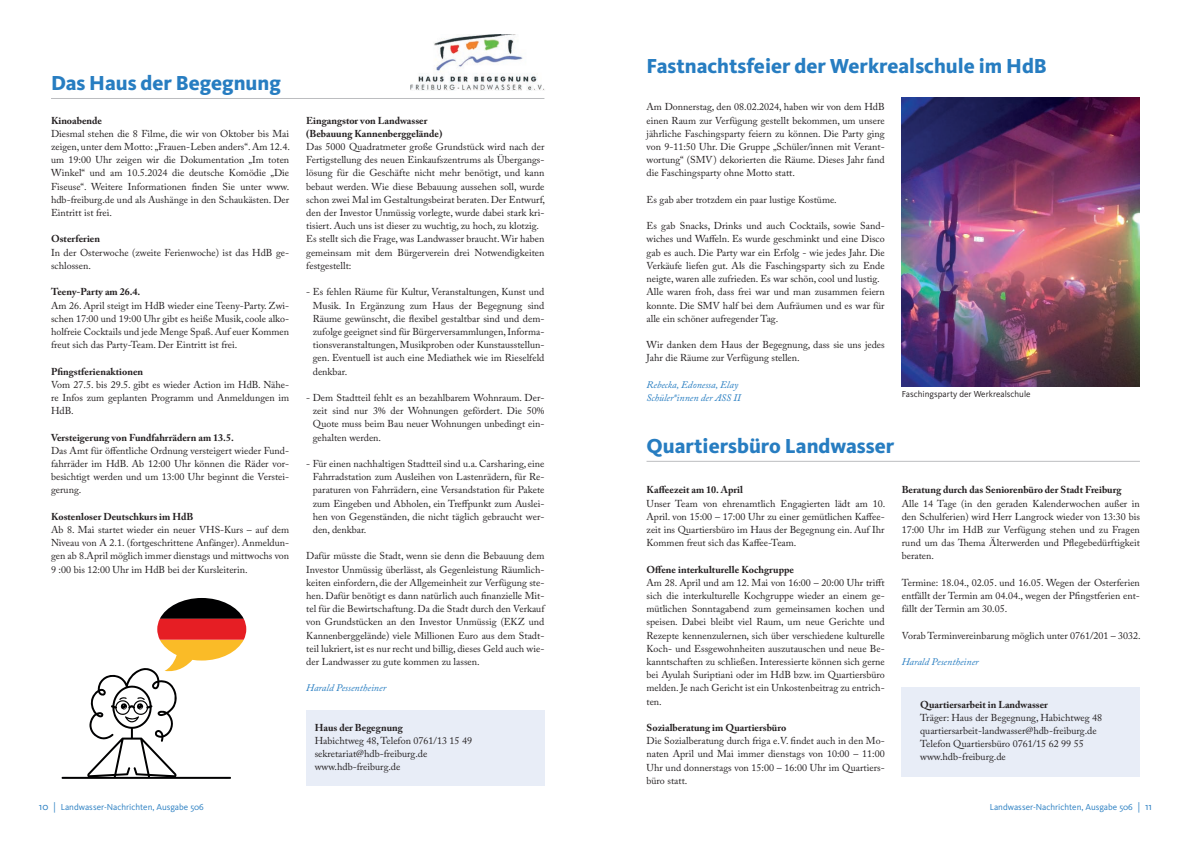
<style>
.page{position:relative;width:1191px;height:842px;background:#fff}
.page>*{position:absolute;margin:0;border:0;box-sizing:border-box;transform-origin:0 0}
.t1{font:800 21px "Kievit OT";color:#277dc1}
.Grundtext{font:10px/13.2px "Adobe Caslon Pro";color:#231f20;text-align:justify}
.Grundtext-2{font:700 10px "Adobe Caslon Pro";color:#231f20}
.Grundtext-3{font:italic 10px "Adobe Caslon Pro";color:#277dc1}
.t2{font:9px "Kievit OT";color:#277dc1}
.Bildunterschrift{font:9px "Kievit OT";color:#231f20}
.s1{font-size:10.5px}
</style>
<div class="page">
<hr style="left:51px;top:98px;width:493px;height:1px;background:#bcbdc0">
<img style="left:411px;top:34px;width:134px;height:56px">
<div style="left:306px;top:710px;width:238px;height:75px;background:#e8edf7"></div>
<svg style="left:61px;top:598px;width:185px;height:181px"></svg>
<img style="left:901px;top:97px;width:239px;height:289px">
<hr style="left:646px;top:461px;width:494px;height:1px;background:#bcbdc0">
<div style="left:901px;top:687px;width:239px;height:90px;background:#e8edf7"></div>
<p class="t1" style="left:51px;top:70px;width:231px">Das Haus der Begegnung</p>
<p class="Grundtext-2" style="left:51px;top:114px;width:53px">Kinoabende</p>
<p class="Grundtext" style="left:51px;top:127px;width:240px">Diesmal stehen die 8 Filme, die wir von Oktober bis Mai zeigen, unter dem Motto: „Frauen-Leben anders“. Am 12.4. um 19:00 Uhr zeigen wir die Dokumentation „Im toten Winkel“ und am 10.5.2024 die deutsche Komödie „Die Fiseuse“. Weitere Informationen finden Sie unter www. hdb-freiburg.de und als Aushänge in den Schaukästen. Der Eintritt ist frei.</p>
<p class="Grundtext-2" style="left:51px;top:233px;width:51px">Osterferien</p>
<p class="Grundtext" style="left:51px;top:246px;width:240px">In der Osterwoche (zweite Ferienwoche) ist das HdB ge&shy;schlossen.</p>
<p class="Grundtext-2" style="left:51px;top:286px;width:91px">Teeny-Party am 26.4.</p>
<p class="Grundtext" style="left:51px;top:298px;width:240px">Am 26. April steigt im HdB wieder eine Teeny-Party. Zwi&shy;schen 17:00 und 19:00 Uhr gibt es heiße Musik, coole alko&shy;holfreie Cocktails und jede Menge Spaß. Auf euer Kommen freut sich das Party-Team. Der Eintritt ist frei.</p>
<p class="Grundtext-2" style="left:51px;top:365px;width:94px">Pfingstferienaktionen</p>
<p class="Grundtext" style="left:51px;top:378px;width:240px">Vom 27.5. bis 29.5. gibt es wieder Action im HdB. Nähe&shy;re Infos zum geplanten Programm und Anmeldungen im HdB.</p>
<p class="Grundtext-2" style="left:51px;top:431px;width:184px">Versteigerung von Fundfahrrädern am 13.5.</p>
<p class="Grundtext" style="left:51px;top:444px;width:240px">Das Amt für öffentliche Ordnung versteigert wieder Fund&shy;fahrräder im HdB. Ab 12:00 Uhr können die Räder vor&shy;besichtigt werden und um 13:00 Uhr beginnt die Verstei&shy;gerung.</p>
<p class="Grundtext-2" style="left:51px;top:510px;width:144px">Kostenloser Deutschkurs im HdB</p>
<p class="Grundtext" style="left:51px;top:523px;width:240px">Ab 8. Mai startet wieder ein neuer VHS-Kurs – auf dem Niveau von A 2.1. (fortgeschrittene Anfänger). Anmeldun&shy;gen ab 8.April möglich immer dienstags und mittwochs von 9 :00 bis 12:00 Uhr im HdB bei der Kursleiterin.</p>
<p class="Grundtext-2" style="left:306px;top:114px;width:123px">Eingangstor von Landwasser</p>
<p class="Grundtext-2" style="left:306px;top:128px;width:137px">(Bebauung Kannenberggelände)</p>
<p class="Grundtext" style="left:306px;top:140px;width:240px">Das 5000 Quadratmeter große Grundstück wird nach der Fertigstellung des neuen Einkaufszentrums als Übergangs&shy;lösung für die Geschäfte nicht mehr benötigt, und kann bebaut werden. Wie diese Bebauung aussehen soll, wurde schon zwei Mal im Gestaltungsbeirat beraten. Der Entwurf, den der Investor Unmüssig vorlegte, wurde dabei stark kri&shy;tisiert. Auch uns ist dieser zu wuchtig, zu hoch, zu klotzig.</p>
<p class="Grundtext" style="left:306px;top:232px;width:240px">Es stellt sich die Frage, was Landwasser braucht. Wir haben gemeinsam mit dem Bürgerverein drei Notwendigkeiten festgestellt:</p>
<p class="Grundtext" style="left:313px;top:285px;width:233px;text-indent:-7px">- Es fehlen Räume für Kultur, Veranstaltungen, Kunst und Musik. In Ergänzung zum Haus der Begegnung sind Räume gewünscht, die flexibel gestaltbar sind und dem&shy;zufolge geeignet sind für Bürgerversammlungen, Informa&shy;tionsveranstaltungen, Musikproben oder Kunstausstellun&shy;gen. Eventuell ist auch eine Mediathek wie im Rieselfeld denkbar.</p>
<p class="Grundtext" style="left:313px;top:391px;width:233px;text-indent:-7px">- Dem Stadtteil fehlt es an bezahlbarem Wohnraum. Der&shy;zeit sind nur 3% der Wohnungen gefördert. Die 50% Quote muss beim Bau neuer Wohnungen unbedingt ein&shy;gehalten werden.</p>
<p class="Grundtext" style="left:313px;top:457px;width:233px;text-indent:-7px">- Für einen nachhaltigen Stadtteil sind u.a. Carsharing, eine Fahrradstation zum Ausleihen von Lastenrädern, für Re&shy;paraturen von Fahrrädern, eine Versandstation für Pakete zum Eingeben und Abholen, ein Treffpunkt zum Auslei&shy;hen von Gegenständen, die nicht täglich gebraucht wer&shy;den, denkbar.</p>
<p class="Grundtext" style="left:306px;top:549px;width:240px">Dafür müsste die Stadt, wenn sie denn die Bebauung dem Investor Unmüssig überlässt, als Gegenleistung Räumlich&shy;keiten einfordern, die der Allgemeinheit zur Verfügung ste&shy;hen. Dafür benötigt es dann natürlich auch finanzielle Mit&shy;tel für die Bewirtschaftung. Da die Stadt durch den Verkauf von Grundstücken an den Investor Unmüssig (EKZ und Kannenberggelände) viele Millionen Euro aus dem Stadt&shy;teil lukriert, ist es nur recht und billig, dieses Geld auch wie&shy;der Landwasser zu gute kommen zu lassen.</p>
<p class="Grundtext-3" style="left:306px;top:682px;width:81px">Harald Pessentheiner</p>
<p class="Grundtext-2" style="left:315px;top:721px;width:90px">Haus der Begegnung</p>
<p class="Grundtext" style="left:315px;top:734px;width:159px">Habichtweg 48, Telefon 0761/13 15 49</p>
<p class="Grundtext" style="left:315px;top:747px;width:114px">sekretariat@hdb-freiburg.de</p>
<p class="Grundtext" style="left:315px;top:760px;width:87px">www.hdb-freiburg.de</p>
<p class="t1" style="left:646px;top:53px;width:402px">Fastnachtsfeier der Werkrealschule im HdB</p>
<p class="Grundtext" style="left:646px;top:100px;width:240px">Am Donnerstag, den 08.02.2024, haben wir von dem HdB einen Raum zur Verfügung gestellt bekommen, um unsere jährliche Faschingsparty feiern zu können. Die Party ging von 9-11:50 Uhr. Die Gruppe „Schüler/innen mit Verant&shy;wortung“ (SMV) dekorierten die Räume. Dieses Jahr fand die Faschingsparty ohne Motto statt.</p>
<p class="Grundtext" style="left:646px;top:193px;width:192px">Es gab aber trotzdem ein paar lustige Kostüme.</p>
<p class="Grundtext" style="left:646px;top:219px;width:240px">Es gab Snacks, Drinks und auch Cocktails, sowie Sand&shy;wiches und Waffeln. Es wurde geschminkt und eine Disco gab es auch. Die Party war ein Erfolg - wie jedes Jahr. Die Verkäufe liefen gut. Als die Faschingsparty sich zu Ende neigte, waren alle zufrieden. Es war schön, cool und lustig.</p>
<p class="Grundtext" style="left:646px;top:285px;width:240px">Alle waren froh, dass frei war und man zusammen feiern konnte. Die SMV half bei dem Aufräumen und es war für alle ein schöner aufregender Tag.</p>
<p class="Grundtext" style="left:646px;top:338px;width:240px">Wir danken dem Haus der Begegnung, dass sie uns jedes<br>Jahr die Räume zur Verfügung stellen.</p>
<p class="Grundtext-3" style="left:646px;top:378px;width:93px">Rebecka, Edonessa, Elay</p>
<p class="Grundtext-3" style="left:646px;top:392px;width:96px">Schüler*innen der ASS II</p>
<p class="Bildunterschrift" style="left:901px;top:389px;width:130px">Faschingsparty der Werkrealschule</p>
<p class="t1" style="left:646px;top:433px;width:249px">Quartiersbüro Landwasser</p>
<p class="Grundtext-2" style="left:646px;top:484px;width:98px">Kaffeezeit am 10. April</p>
<p class="Grundtext" style="left:646px;top:496px;width:240px">Unser Team von ehrenamtlich Engagierten lädt am 10.<br>April. von 15:00 – 17:00 Uhr zu einer gemütlichen Kaffee&shy;zeit ins Quartiersbüro im Haus der Begegnung ein. Auf Ihr Kommen freut sich das Kaffee-Team.</p>
<p class="Grundtext-2" style="left:646px;top:563px;width:149px">Offene interkulturelle Kochgruppe</p>
<p class="Grundtext" style="left:646px;top:576px;width:240px">Am 28. April und am 12. Mai von 16:00 – 20:00 Uhr trifft sich die interkulturelle Kochgruppe wieder an einem ge&shy;mütlichen Sonntagabend zum gemeinsamen kochen und speisen. Dabei bleibt viel Raum, um neue Gerichte und Rezepte kennenzulernen, sich über verschiedene kulturelle Koch- und Essgewohnheiten auszutauschen und neue Be&shy;kanntschaften zu schließen. Interessierte können sich gerne bei Ayulah Suriptiani oder im HdB bzw. im Quartiersbüro melden. Je nach Gericht ist ein Unkostenbeitrag zu entrich&shy;ten.</p>
<p class="Grundtext-2" style="left:646px;top:722px;width:141px">Sozialberatung im Quartiersbüro</p>
<p class="Grundtext" style="left:646px;top:734px;width:240px">Die Sozialberatung durch friga e.V. findet auch in den Mo&shy;naten April und Mai immer dienstags von 10:00 – 11:00<br>Uhr und donnerstags von 15:00 – 16:00 Uhr im Quartiers&shy;büro statt.</p>
<p class="Grundtext-2" style="left:901px;top:484px;width:221px">Beratung durch das Seniorenbüro der Stadt Freiburg</p>
<p class="Grundtext" style="left:901px;top:496px;width:240px">Alle 14 Tage (in den geraden Kalenderwochen außer in den Schulferien) wird Herr Langrock wieder von 13:30 bis 17:00 Uhr im HdB zur Verfügung stehen und zu Fragen rund um das Thema Älterwerden und Pflegebedürftigkeit beraten.</p>
<p class="Grundtext" style="left:901px;top:576px;width:240px">Termine: 18.04., 02.05. und 16.05. Wegen der Osterferien entfällt der Termin am 04.04., wegen der Pfingstferien ent&shy;fällt der Termin am 30.05.</p>
<p class="Grundtext" style="left:901px;top:628px;width:240px">Vorab Terminvereinbarung möglich unter 0761/201 – 3032.</p>
<p class="Grundtext-3" style="left:901px;top:656px;width:79px">Harald Pesentheiner</p>
<p class="Grundtext-2" style="left:920px;top:698px;width:129px">Quartiersarbeit in Landwasser</p>
<p class="Grundtext" style="left:920px;top:711px;width:183px">Träger: Haus der Begegnung, Habichtweg 48</p>
<p class="Grundtext" style="left:920px;top:724px;width:178px">quartiersarbeit-landwasser@hdb-freiburg.de</p>
<p class="Grundtext" style="left:920px;top:737px;width:165px">Telefon Quartiersbüro 0761/15 62 99 55</p>
<p class="Grundtext" style="left:920px;top:750px;width:87px">www.hdb-freiburg.de</p>
<p class="t2" style="left:39px;top:802px;width:166px"><span class="s1">10 |</span> Landwasser-Nachrichten, Ausgabe 506</p>
<p class="t2" style="left:989px;top:802px;width:164px">Landwasser-Nachrichten, Ausgabe 506 <span class="s1">| 11</span></p>
</div>
